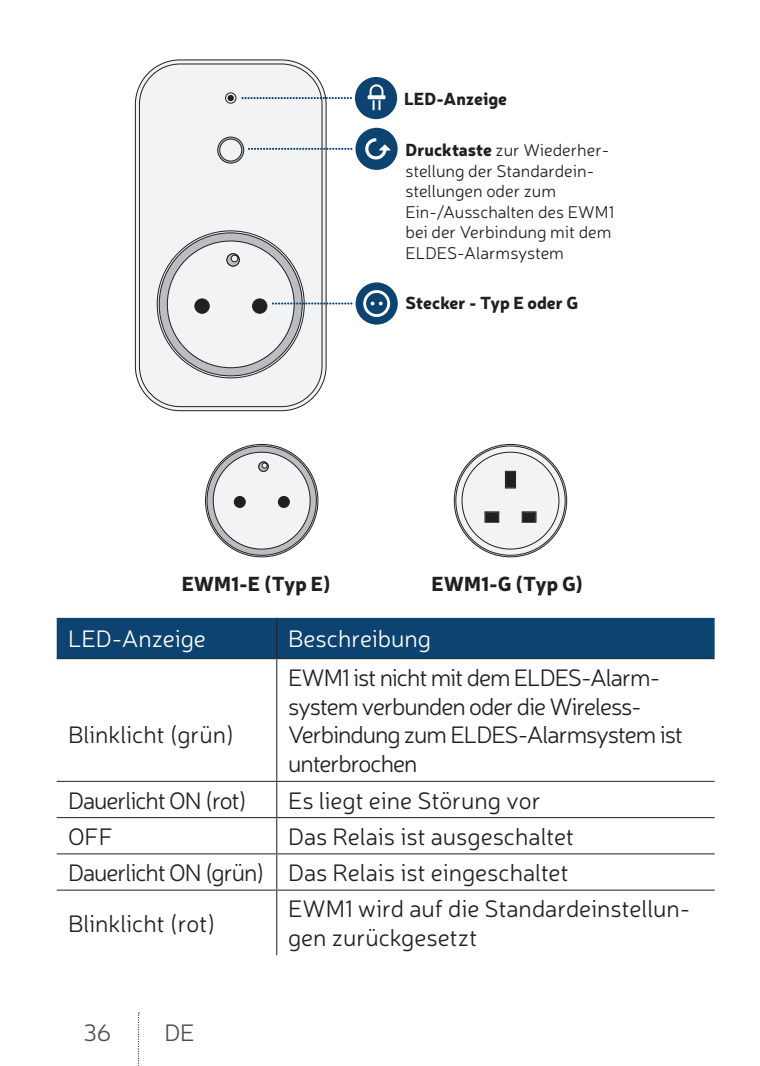
<style>
.page{position:relative;width:760px;height:1066px;background:#fff}
.page>*{position:absolute;margin:0;border:0;box-sizing:border-box;transform-origin:0 0}
.t1{font:300 24px/28.8px "Neris";letter-spacing:-.04em;color:#231f20}
.t2{font:300 24px/28.8px "Neris";color:#231f20}
.t3{font:300 24px/36.4px "Neris";letter-spacing:-.02em;color:#231f20;text-align:right}
.t4{font:300 24px "Neris";color:#fff}
.t5{font:300 24px "Neris";color:#4b4c4d}
.t6{font:900 22px "Neris";color:#231f20}
.t7{font:900 20px "Neris";color:#231f20}
.t8{font:300 17.2px/20.8px "Neris";color:#231f20}
.t9{font:900 17.2px "Neris";color:#231f20}
.s1{font-weight:900}
</style>
<div class="page">
<svg style="left:138px;top:1012px;width:1px;height:54px"></svg>
<svg style="left:135px;top:60px;width:191px;height:351px;fill:#f1f2f3"></svg>
<div style="left:135px;top:60px;width:191px;height:351px;border:1px solid #231f20;border-radius:45px"></div>
<div style="left:139px;top:64px;width:183px;height:343px;background:#f2f3f4;border-radius:41px"></div>
<div style="left:139px;top:64px;width:183px;height:343px;border:1px solid #231f20;border-radius:41px"></div>
<svg style="left:157px;top:231px;width:147px;height:147px"></svg>
<svg style="left:159px;top:233px;width:143px;height:143px;background:#aaaaad"></svg>
<div style="left:167px;top:241px;width:127px;height:127px;background:#f2f3f4;border-radius:50%"></div>
<div style="left:195px;top:299px;width:14px;height:14px;background:#231f20;border-radius:50%"></div>
<div style="left:195px;top:299px;width:14px;height:14px;border:1px solid #231f20;border-radius:50%"></div>
<div style="left:252px;top:299px;width:15px;height:14px;background:#231f20;border-radius:50%"></div>
<div style="left:252px;top:299px;width:15px;height:14px;border:1px solid #231f20;border-radius:50%"></div>
<svg style="left:226px;top:253px;width:14px;height:13px"></svg>
<svg style="left:248px;top:148px;width:103px;height:2px"></svg>
<div style="left:355px;top:77px;width:42px;height:42px;background:#0d4371;border-radius:50%"></div>
<svg style="left:242px;top:97px;width:109px;height:2px"></svg>
<div style="left:355px;top:128px;width:42px;height:42px;background:#0d4371;border-radius:50%"></div>
<svg style="left:365px;top:138px;width:25px;height:22px"></svg>
<svg style="left:367px;top:84px;width:18px;height:26px"></svg>
<svg style="left:218px;top:137px;width:26px;height:26px"></svg>
<div style="left:217px;top:137px;width:27px;height:26px;border:1px solid #231f20;border-radius:50%"></div>
<div style="left:220px;top:139px;width:22px;height:22px;background:#f2f3f4;border-radius:50%"></div>
<div style="left:219px;top:139px;width:23px;height:22px;border:1px solid #231f20;border-radius:50%"></div>
<div style="left:225px;top:93px;width:11px;height:10px;border:1px solid #231f20;border-radius:50%"></div>
<div style="left:227px;top:95px;width:7px;height:6px;background:#231f20;border-radius:50%"></div>
<div style="left:355px;top:282px;width:43px;height:43px;background:#0d4371;border-radius:50%"></div>
<svg style="left:363px;top:290px;width:27px;height:27px"></svg>
<svg style="left:272px;top:302px;width:79px;height:3px"></svg>
<div style="left:57px;top:618px;width:657px;height:40px;background:#0d4371"></div>
<hr style="left:276px;top:618px;width:1px;height:40px;background:#231f20">
<hr style="left:57px;top:658px;width:220px;height:1px;background:#231f20">
<hr style="left:277px;top:658px;width:437px;height:1px;background:#231f20">
<hr style="left:276px;top:659px;width:1px;height:122px;background:#231f20">
<hr style="left:57px;top:781px;width:220px;height:1px;background:#231f20">
<hr style="left:277px;top:781px;width:437px;height:1px;background:#231f20">
<hr style="left:276px;top:782px;width:1px;height:35px;background:#231f20">
<hr style="left:57px;top:817px;width:220px;height:1px;background:#231f20">
<hr style="left:277px;top:817px;width:437px;height:1px;background:#231f20">
<hr style="left:276px;top:818px;width:1px;height:35px;background:#231f20">
<hr style="left:57px;top:853px;width:220px;height:1px;background:#231f20">
<hr style="left:277px;top:853px;width:437px;height:1px;background:#231f20">
<hr style="left:276px;top:854px;width:1px;height:36px;background:#231f20">
<hr style="left:57px;top:889px;width:220px;height:2px;background:#231f20">
<hr style="left:277px;top:889px;width:437px;height:2px;background:#231f20">
<hr style="left:276px;top:891px;width:1px;height:64px;background:#231f20">
<svg style="left:205px;top:444px;width:113px;height:113px"></svg>
<svg style="left:207px;top:446px;width:109px;height:109px;background:#a7a7aa"></svg>
<div style="left:213px;top:452px;width:97px;height:97px;background:#f2f3f4;border-radius:50%"></div>
<div style="left:234px;top:496px;width:11px;height:11px;background:#231f20;border-radius:50%"></div>
<div style="left:234px;top:496px;width:11px;height:12px;border:1px solid #231f20;border-radius:50%"></div>
<div style="left:278px;top:496px;width:11px;height:11px;background:#231f20;border-radius:50%"></div>
<div style="left:278px;top:496px;width:11px;height:12px;border:1px solid #231f20;border-radius:50%"></div>
<svg style="left:259px;top:462px;width:9px;height:9px"></svg>
<div style="left:258px;top:462px;width:10px;height:10px;border:1px solid #231f20;border-radius:50%"></div>
<svg style="left:262px;top:463px;width:5px;height:5px"></svg>
<svg style="left:454px;top:444px;width:112px;height:113px"></svg>
<svg style="left:456px;top:446px;width:109px;height:109px;fill:#f2f3f4"></svg>
<div style="left:462px;top:452px;width:97px;height:97px;background:#f2f3f4;border-radius:50%"></div>
<div style="left:505px;top:471px;width:11px;height:17px;border:1px solid #231f20"></div>
<div style="left:506px;top:472px;width:8px;height:15px;background:#231f20"></div>
<div style="left:506px;top:472px;width:9px;height:15px;border:1px solid #231f20"></div>
<div style="left:485px;top:512px;width:14px;height:10px;border:1px solid #231f20"></div>
<div style="left:486px;top:513px;width:12px;height:8px;background:#231f20"></div>
<div style="left:485px;top:512px;width:13px;height:9px;border:1px solid #231f20"></div>
<div style="left:522px;top:512px;width:14px;height:10px;border:1px solid #231f20"></div>
<div style="left:523px;top:513px;width:12px;height:8px;background:#231f20"></div>
<div style="left:523px;top:512px;width:12px;height:9px;border:1px solid #231f20"></div>
<p class="t9" style="left:404px;top:86px;width:105px">LED-Anzeige</p>
<p class="t8" style="left:405px;top:139px;width:210px"><span class="s1">Drucktaste</span> zur Wiederher&shy;stellung der Standardein&shy;stellungen oder zum<br>Ein-/Ausschalten des EWM1 bei der Verbindung mit dem<br>ELDES-Alarmsystem</p>
<p class="t9" style="left:405px;top:290px;width:174px">Stecker - Typ E oder G</p>
<p class="t7" style="left:182px;top:569px;width:150px">EWM1-E (Typ E)</p>
<p class="t7" style="left:431px;top:569px;width:153px">EWM1-G (Typ G)</p>
<p class="t6" style="left:167px;top:578px;width:77px">TYPE F</p>
<p class="t6" style="left:473px;top:578px;width:77px">TYPE E</p>
<p class="t6" style="left:224px;top:578px;width:77px">TYPE F</p>
<p class="t6" style="left:530px;top:578px;width:77px">TYPE E</p>
<h1 class="t4" style="left:68px;top:624px;width:139px">LED-Anzeige</h1>
<h1 class="t4" style="left:288px;top:624px;width:144px">Beschreibung</h1>
<h1 class="t2" style="left:68px;top:720px;width:168px">Blinklicht (grün)</h1>
<h1 class="t1" style="left:288px;top:662px;width:396px">EWM1 ist nicht mit dem ELDES-Alarm&shy;system verbunden oder die Wireless-<br>Verbindung zum ELDES-Alarmsystem ist unterbrochen</h1>
<h1 class="t1" style="left:68px;top:785px;width:180px">Dauerlicht ON (rot)</h1>
<h1 class="t2" style="left:288px;top:785px;width:254px">Es liegt eine Störung vor</h1>
<h1 class="t3" style="left:68px;top:817px;width:46px">OFF</h1>
<h1 class="t3" style="left:68px;top:817px;width:507px">Das Relais ist ausgeschaltet<br>Dauerlicht ON (grün) Das Relais ist eingeschaltet</h1>
<h1 class="t3" style="left:68px;top:904px;width:149px">Blinklicht (rot)</h1>
<h1 class="t2" style="left:288px;top:894px;width:404px">EWM1 wird auf die Standardeinstellun&shy;gen zurückgesetzt</h1>
<h1 class="t5" style="left:83px;top:1017px;width:29px">36</h1>
<h1 class="t5" style="left:164px;top:1017px;width:32px">DE</h1>
</div>
